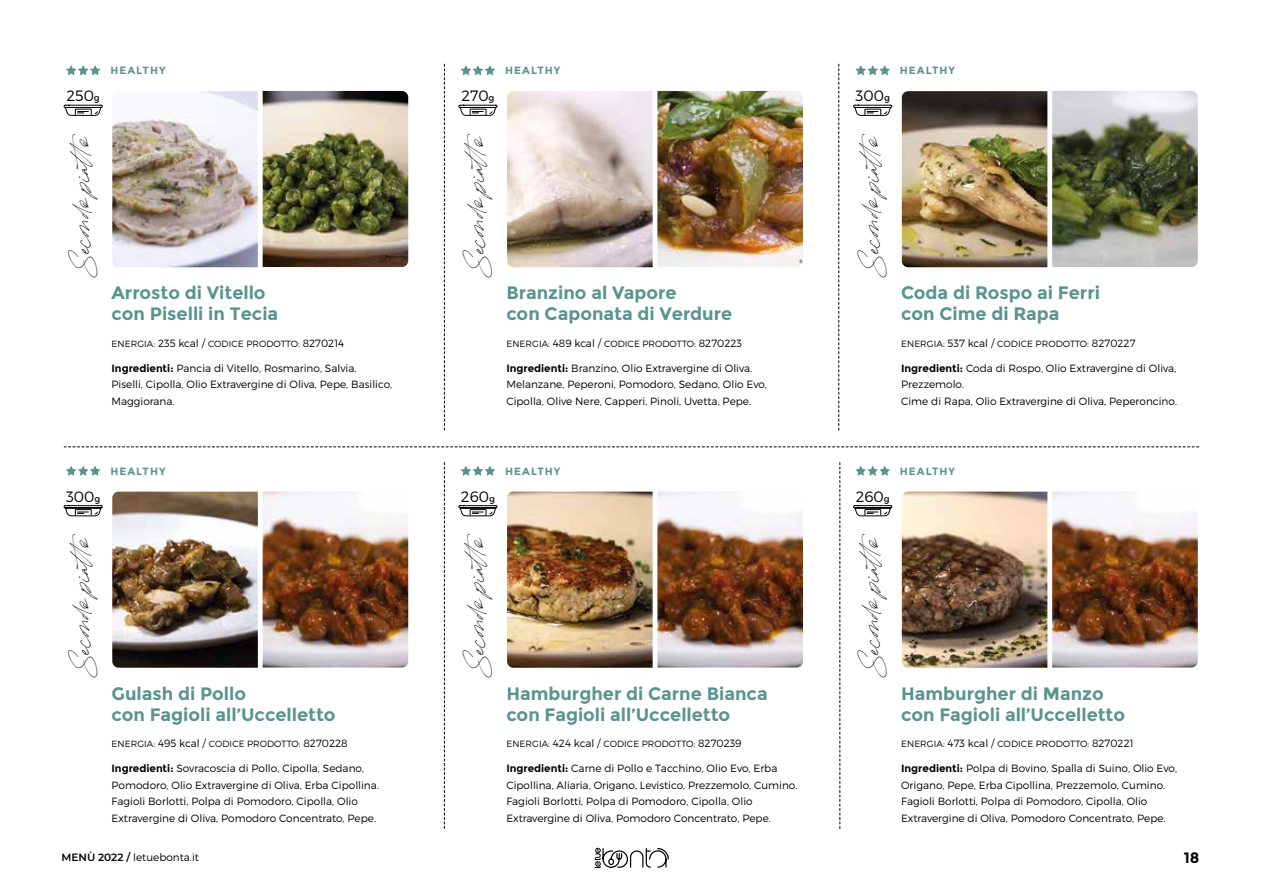
<style>
.page{position:relative;width:1263px;height:893px;background:#fff}
.page>*{position:absolute;margin:0;border:0;box-sizing:border-box;transform-origin:0 0}
.t1{font:700 18px/21px "Montserrat";color:#59948f}
.t2{font:300 15px "Montserrat";color:#000}
.t3{font:700 15px "Montserrat";color:#000}
.t4{font:13.5px "Carneys Gallery Script Demo Ver";color:#000}
.t5{font:300 10.5px/16.5px "Montserrat";color:#000}
.t6{font:700 10.5px "Montserrat";letter-spacing:.1em;color:#59948f}
.t7{font:300 9px "Montserrat";letter-spacing:.01em;color:#000}
.s1{font-weight:400;font-size:9px}
.s2{font-size:10.5px}
.s3{font-weight:700}
.s4{font-weight:600}
</style>
<div class="page">
<svg style="left:444px;top:64px;width:1px;height:366px"></svg>
<svg style="left:838px;top:64px;width:1px;height:366px"></svg>
<svg style="left:64px;top:446px;width:1135px;height:1px"></svg>
<svg style="left:444px;top:462px;width:1px;height:366px"></svg>
<svg style="left:839px;top:462px;width:1px;height:366px"></svg>
<svg style="left:594px;top:847px;width:75px;height:21px"></svg>
<img style="left:112px;top:91px;width:146px;height:176px">
<svg style="left:63px;top:105px;width:40px;height:11px"></svg>
<svg style="left:66px;top:65px;width:34px;height:10px"></svg>
<img style="left:263px;top:91px;width:145px;height:176px">
<img style="left:507px;top:91px;width:146px;height:176px">
<svg style="left:458px;top:105px;width:40px;height:11px"></svg>
<svg style="left:461px;top:65px;width:34px;height:10px"></svg>
<img style="left:657px;top:91px;width:146px;height:176px">
<img style="left:902px;top:91px;width:145px;height:176px">
<svg style="left:853px;top:105px;width:39px;height:11px"></svg>
<svg style="left:855px;top:65px;width:35px;height:10px"></svg>
<img style="left:1052px;top:91px;width:146px;height:176px">
<img style="left:112px;top:492px;width:146px;height:176px">
<svg style="left:63px;top:505px;width:40px;height:11px"></svg>
<svg style="left:66px;top:466px;width:34px;height:10px"></svg>
<img style="left:263px;top:491px;width:145px;height:176px">
<img style="left:507px;top:492px;width:146px;height:176px">
<svg style="left:458px;top:505px;width:40px;height:11px"></svg>
<svg style="left:461px;top:466px;width:34px;height:10px"></svg>
<img style="left:657px;top:491px;width:146px;height:176px">
<img style="left:902px;top:492px;width:145px;height:176px">
<svg style="left:853px;top:505px;width:39px;height:11px"></svg>
<svg style="left:855px;top:466px;width:35px;height:10px"></svg>
<img style="left:1052px;top:491px;width:146px;height:176px">
<h2 class="t2" style="left:66px;top:87px;width:35px">250<span class="s1">g</span></h2>
<p class="t4" style="left:75px;top:276px;width:146px;rotate:-90deg">Secondo piatto</p>
<p class="t6" style="left:110px;top:64px;width:57px">HEALTHY</p>
<h1 class="t1" style="left:112px;top:282px;width:168px">Arrosto di Vitello con Piselli in Tecia</h1>
<p class="t7" style="left:112px;top:338px;width:234px">ENERGIA: <span class="s2">235 kcal /</span> CODICE PRODOTTO: <span class="s2">8270214</span></p>
<p class="t5" style="left:112px;top:360px;width:282px"><span class="s3">Ingredienti:</span> Pancia di Vitello, Rosmarino, Salvia.<br>Piselli, Cipolla, Olio Extravergine di Oliva, Pepe, Basilico,<br>Maggiorana.</p>
<h2 class="t2" style="left:66px;top:487px;width:36px">300<span class="s1">g</span></h2>
<p class="t6" style="left:110px;top:465px;width:57px">HEALTHY</p>
<p class="t4" style="left:75px;top:676px;width:146px;rotate:-90deg">Secondo piatto</p>
<h1 class="t1" style="left:112px;top:683px;width:225px">Gulash di Pollo<br>con Fagioli all’Uccelletto</h1>
<p class="t7" style="left:112px;top:739px;width:238px">ENERGIA: <span class="s2">495 kcal /</span> CODICE PRODOTTO: <span class="s2">8270228</span></p>
<p class="t5" style="left:112px;top:760px;width:269px"><span class="s3">Ingredienti:</span> Sovracoscia di Pollo, Cipolla, Sedano, Pomodoro, Olio Extravergine di Oliva, Erba Cipollina.<br>Fagioli Borlotti, Polpa di Pomodoro, Cipolla, Olio Extravergine di Oliva, Pomodoro Concentrato, Pepe.</p>
<h2 class="t2" style="left:461px;top:87px;width:35px">270<span class="s1">g</span></h2>
<p class="t4" style="left:470px;top:276px;width:146px;rotate:-90deg">Secondo piatto</p>
<p class="t6" style="left:505px;top:64px;width:57px">HEALTHY</p>
<h1 class="t1" style="left:506px;top:282px;width:227px">Branzino al Vapore<br>con Caponata di Verdure</h1>
<p class="t7" style="left:506px;top:338px;width:237px">ENERGIA: <span class="s2">489 kcal /</span> CODICE PRODOTTO: <span class="s2">8270223</span></p>
<p class="t5" style="left:506px;top:360px;width:262px"><span class="s3">Ingredienti:</span> Branzino, Olio Extravergine di Oliva.<br>Melanzane, Peperoni, Pomodoro, Sedano, Olio Evo,<br>Cipolla, Olive Nere, Capperi, Pinoli, Uvetta, Pepe.</p>
<h2 class="t2" style="left:461px;top:487px;width:35px">260<span class="s1">g</span></h2>
<p class="t6" style="left:505px;top:465px;width:57px">HEALTHY</p>
<p class="t4" style="left:470px;top:676px;width:146px;rotate:-90deg">Secondo piatto</p>
<h1 class="t1" style="left:506px;top:683px;width:263px">Hamburgher di Carne Bianca con Fagioli all’Uccelletto</h1>
<p class="t7" style="left:506px;top:739px;width:237px">ENERGIA: <span class="s2">424 kcal /</span> CODICE PRODOTTO: <span class="s2">8270239</span></p>
<p class="t5" style="left:506px;top:760px;width:293px"><span class="s3">Ingredienti:</span> Carne di Pollo e Tacchino, Olio Evo, Erba Cipollina, Aliaria, Origano, Levistico, Prezzemolo, Cumino.<br>Fagioli Borlotti, Polpa di Pomodoro, Cipolla, Olio Extravergine di Oliva, Pomodoro Concentrato, Pepe.</p>
<h2 class="t2" style="left:855px;top:87px;width:36px">300<span class="s1">g</span></h2>
<p class="t6" style="left:900px;top:64px;width:57px">HEALTHY</p>
<p class="t4" style="left:865px;top:276px;width:146px;rotate:-90deg">Secondo piatto</p>
<h1 class="t1" style="left:901px;top:282px;width:200px">Coda di Rospo ai Ferri con Cime di Rapa</h1>
<p class="t7" style="left:901px;top:338px;width:236px">ENERGIA: <span class="s2">537 kcal /</span> CODICE PRODOTTO: <span class="s2">8270227</span></p>
<p class="t5" style="left:901px;top:360px;width:277px"><span class="s3">Ingredienti:</span> Coda di Rospo, Olio Extravergine di Oliva,<br>Prezzemolo.<br>Cime di Rapa, Olio Extravergine di Oliva, Peperoncino.</p>
<h2 class="t2" style="left:856px;top:487px;width:35px">260<span class="s1">g</span></h2>
<p class="t6" style="left:900px;top:465px;width:57px">HEALTHY</p>
<p class="t4" style="left:865px;top:676px;width:146px;rotate:-90deg">Secondo piatto</p>
<h1 class="t1" style="left:901px;top:683px;width:225px">Hamburgher di Manzo con Fagioli all’Uccelletto</h1>
<p class="t7" style="left:901px;top:739px;width:234px">ENERGIA: <span class="s2">473 kcal /</span> CODICE PRODOTTO: <span class="s2">8270221</span></p>
<p class="t5" style="left:901px;top:760px;width:277px"><span class="s3">Ingredienti:</span> Polpa di Bovino, Spalla di Suino, Olio Evo, Origano, Pepe, Erba Cipollina, Prezzemolo, Cumino.<br>Fagioli Borlotti, Polpa di Pomodoro, Cipolla, Olio Extravergine di Oliva, Pomodoro Concentrato, Pepe.</p>
<p class="t5" style="left:61px;top:849px;width:139px"><span class="s4">MENÙ 2022 /</span> letuebonta.it</p>
<h2 class="t3" style="left:1184px;top:849px;width:17px">18</h2>
</div>
